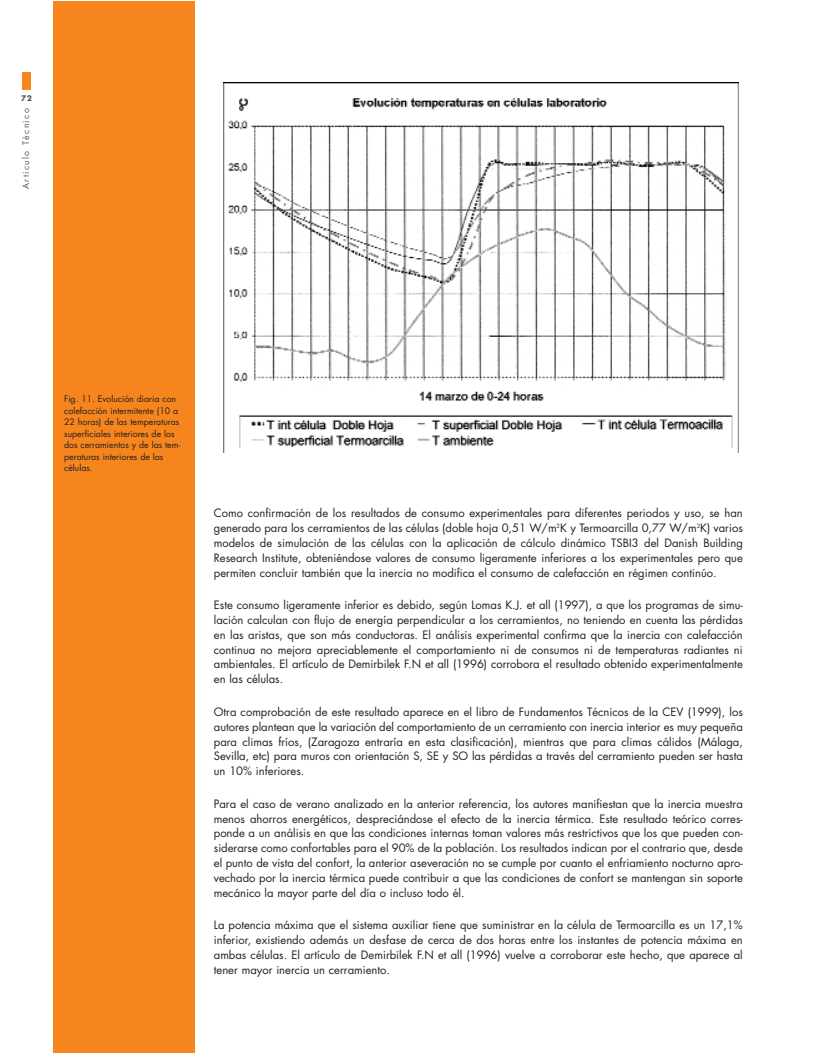
<style>
.page{position:relative;width:815px;height:1053px;background:#fff}
.page>*{position:absolute;margin:0;border:0;box-sizing:border-box;transform-origin:0 0}
.t1{font:11.25px/14.8px "Futura";color:#231f1f;text-align:justify}
.t2{font:8.75px/11.5px "Futura";color:#231f1f}
.t3{font:8.75px "Futura";letter-spacing:.15em;color:#57585b}
.t4{font:700 7.5px "Futura";color:#57585b}
</style>
<div class="page">
<div style="left:22px;top:72px;width:9px;height:18px;background:#f6851e"></div>
<div style="left:53px;top:1px;width:142px;height:1051px;background:#f6851e"></div>
<img style="left:223px;top:83px;width:515px;height:369px">
<p class="t4" style="left:21px;top:95px;width:12px">72</p>
<p class="t3" style="left:22px;top:189px;width:82px;rotate:-90deg">Articulo Técnico</p>
<p class="t2" style="left:64px;top:394px;width:118px">Fig. 11. Evolución diaria con calefacción intermitente (10 a<br>22 horas) de las temperaturas superficiales interiores de los dos cerramientos y de las tem&shy;peraturas interiores de las células.</p>
<p class="t1" style="left:214px;top:507px;width:531px">Como confirmación de los resultados de consumo experimentales para diferentes periodos y uso, se han generado para los cerramientos de las células (doble hoja 0,51 W/m<sup>2</sup>K y Termoarcilla 0,77 W/m<sup>2</sup>K) varios modelos de simulación de las células con la aplicación de cálculo dinámico TSBI3 del Danish Building Research Institute, obteniéndose valores de consumo ligeramente inferiores a los experimentales pero que permiten concluir también que la inercia no modifica el consumo de calefacción en régimen continúo.</p>
<p class="t1" style="left:214px;top:599px;width:531px">Este consumo ligeramente inferior es debido, según Lomas K.J. et all (1997), a que los programas de simu&shy;lación calculan con flujo de energía perpendicular a los cerramientos, no teniendo en cuenta las pérdidas en las aristas, que son más conductoras. El análisis experimental confirma que la inercia con calefacción continua no mejora apreciablemente el comportamiento ni de consumos ni de temperaturas radiantes ni ambientales. El artículo de Demirbilek F.N et all (1996) corrobora el resultado obtenido experimentalmente en las células.</p>
<p class="t1" style="left:214px;top:705px;width:531px">Otra comprobación de este resultado aparece en el libro de Fundamentos Técnicos de la CEV (1999), los autores plantean que la variación del comportamiento de un cerramiento con inercia interior es muy pequeña para climas fríos, (Zaragoza entraría en esta clasificación), mientras que para climas cálidos (Málaga, Sevilla, etc) para muros con orientación S, SE y SO las pérdidas a través del cerramiento pueden ser hasta un 10% inferiores.</p>
<p class="t1" style="left:214px;top:797px;width:531px">Para el caso de verano analizado en la anterior referencia, los autores manifiestan que la inercia muestra menos ahorros energéticos, despreciándose el efecto de la inercia térmica. Este resultado teórico corres&shy;ponde a un análisis en que las condiciones internas toman valores más restrictivos que los que pueden con&shy;siderarse como confortables para el 90% de la población. Los resultados indican por el contrario que, desde el punto de vista del confort, la anterior aseveración no se cumple por cuanto el enfriamiento nocturno apro&shy;vechado por la inercia térmica puede contribuir a que las condiciones de confort se mantengan sin soporte mecánico la mayor parte del día o incluso todo él.</p>
<p class="t1" style="left:214px;top:918px;width:531px">La potencia máxima que el sistema auxiliar tiene que suministrar en la célula de Termoarcilla es un 17,1% inferior, existiendo además un desfase de cerca de dos horas entre los instantes de potencia máxima en ambas células. El artículo de Demirbilek F.N et all (1996) vuelve a corroborar este hecho, que aparece al tener mayor inercia un cerramiento.</p>
</div>
